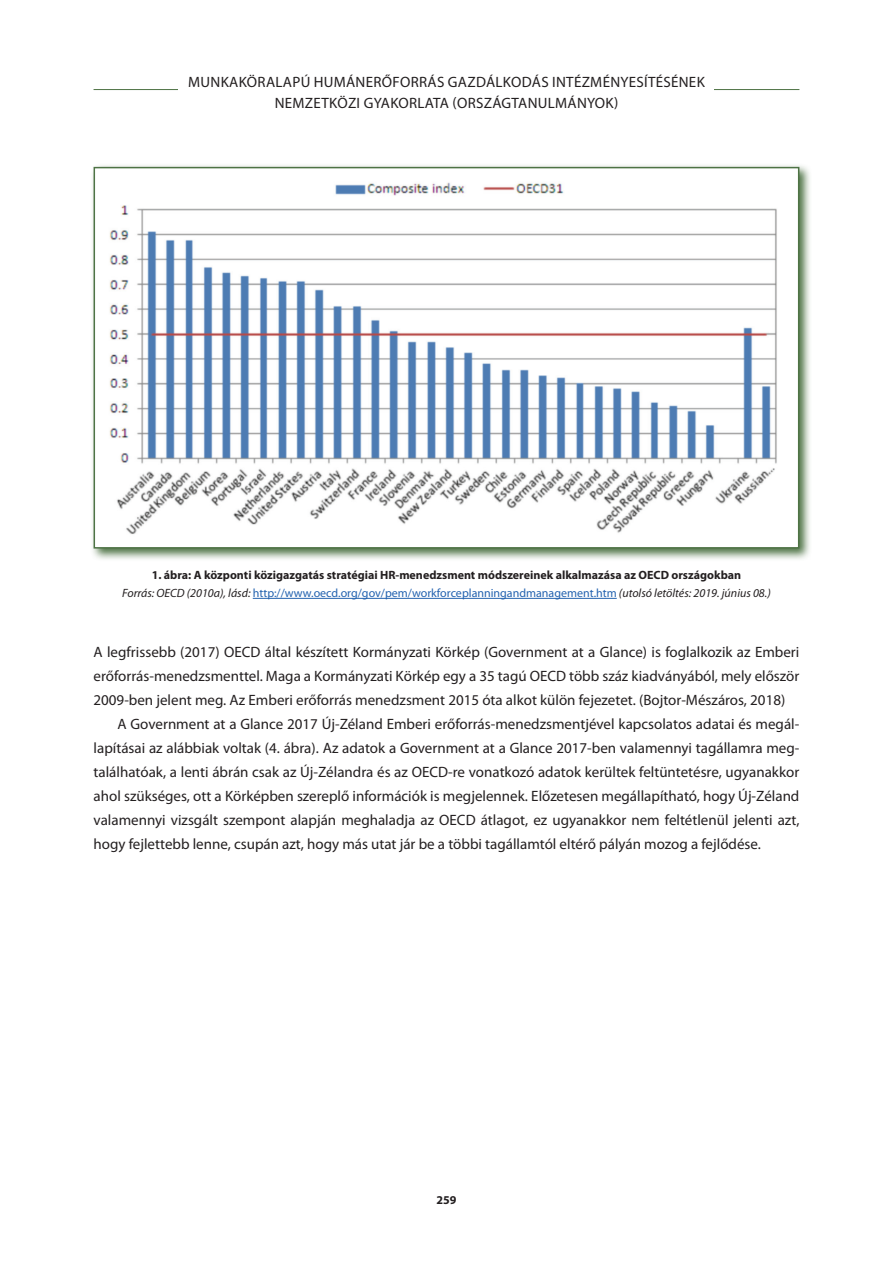
<style>
.page{position:relative;width:893px;height:1263px;background:#fff}
.page>*{position:absolute;margin:0;border:0;box-sizing:border-box;transform-origin:0 0}
.t1{font:15px "Myriad Pro";color:#231f20}
.t2{font:15px/21px "Myriad Pro";letter-spacing:.02em;color:#231f20;text-align:center}
.t3{font:700 12px/18px "Myriad Pro";color:#231f20;text-align:center}
.s1{font-weight:400;font-style:italic}
.s2{font-weight:400;color:#2362af}
</style>
<div class="page">
<hr style="left:94px;top:89px;width:705px;height:1px;background:#4e7345">
<div style="left:179px;top:67px;width:535px;height:49px;background:#fff"></div>
<hr style="left:253px;top:598px;width:364px;height:1px;background:#2362af">
<svg style="left:92px;top:165px;width:718px;height:394px;background:#b3c3af"></svg>
<div style="left:94px;top:168px;width:705px;height:380px;background:#fff"></div>
<img style="left:109px;top:182px;width:668px;height:352px">
<div style="left:94px;top:167px;width:705px;height:382px;border:2px solid #4e7345"></div>
<p class="t2" style="left:188px;top:71px;width:518px">MUNKAKÖRALAPÚ HUMÁNERŐFORRÁS GAZDÁLKODÁS INTÉZMÉNYESÍTÉSÉNEK<br>NEMZETKÖZI GYAKORLATA (ORSZÁGTANULMÁNYOK)</p>
<p class="t3" style="left:122px;top:566px;width:650px">1. ábra: A központi közigazgatás stratégiai HR-menedzsment módszereinek alkalmazása az OECD országokban<br><span class="s1">Forrás: OECD (2010a), lásd:</span> <span class="s2">http://www.oecd.org/gov/pem/workforceplanningandmanagement.htm</span> <span class="s1">(utolsó letöltés: 2019. június 08.)</span></p>
<p class="t1" style="left:94px;top:643px;width:707px">A legfrissebb (2017) OECD által készített Kormányzati Körkép (Government at a Glance) is foglalkozik az Emberi</p>
<p class="t1" style="left:94px;top:667px;width:707px">erőforrás-menedzsmenttel. Maga a Kormányzati Körkép egy a 35 tagú OECD több száz kiadványából, mely először</p>
<p class="t1" style="left:94px;top:691px;width:693px">2009-ben jelent meg. Az Emberi erőforrás menedzsment 2015 óta alkot külön fejezetet. (Bojtor-Mészáros, 2018)</p>
<p class="t1" style="left:118px;top:715px;width:683px">A Government at a Glance 2017 Új-Zéland Emberi erőforrás-menedzsmentjével kapcsolatos adatai és megál-</p>
<p class="t1" style="left:94px;top:739px;width:707px">lapításai az alábbiak voltak (4. ábra). Az adatok a Government at a Glance 2017-ben valamennyi tagállamra meg-</p>
<p class="t1" style="left:94px;top:763px;width:707px">találhatóak, a lenti ábrán csak az Új-Zélandra és az OECD-re vonatkozó adatok kerültek feltüntetésre, ugyanakkor</p>
<p class="t1" style="left:94px;top:787px;width:707px">ahol szükséges, ott a Körképben szereplő információk is megjelennek. Előzetesen megállapítható, hogy Új-Zéland</p>
<p class="t1" style="left:94px;top:811px;width:707px">valamennyi vizsgált szempont alapján meghaladja az OECD átlagot, ez ugyanakkor nem feltétlenül jelenti azt,</p>
<p class="t1" style="left:94px;top:835px;width:668px">hogy fejlettebb lenne, csupán azt, hogy más utat jár be a többi tagállamtól eltérő pályán mozog a fejlődése.</p>
<p class="t3" style="left:436px;top:1190px;width:21px">259</p>
</div>
